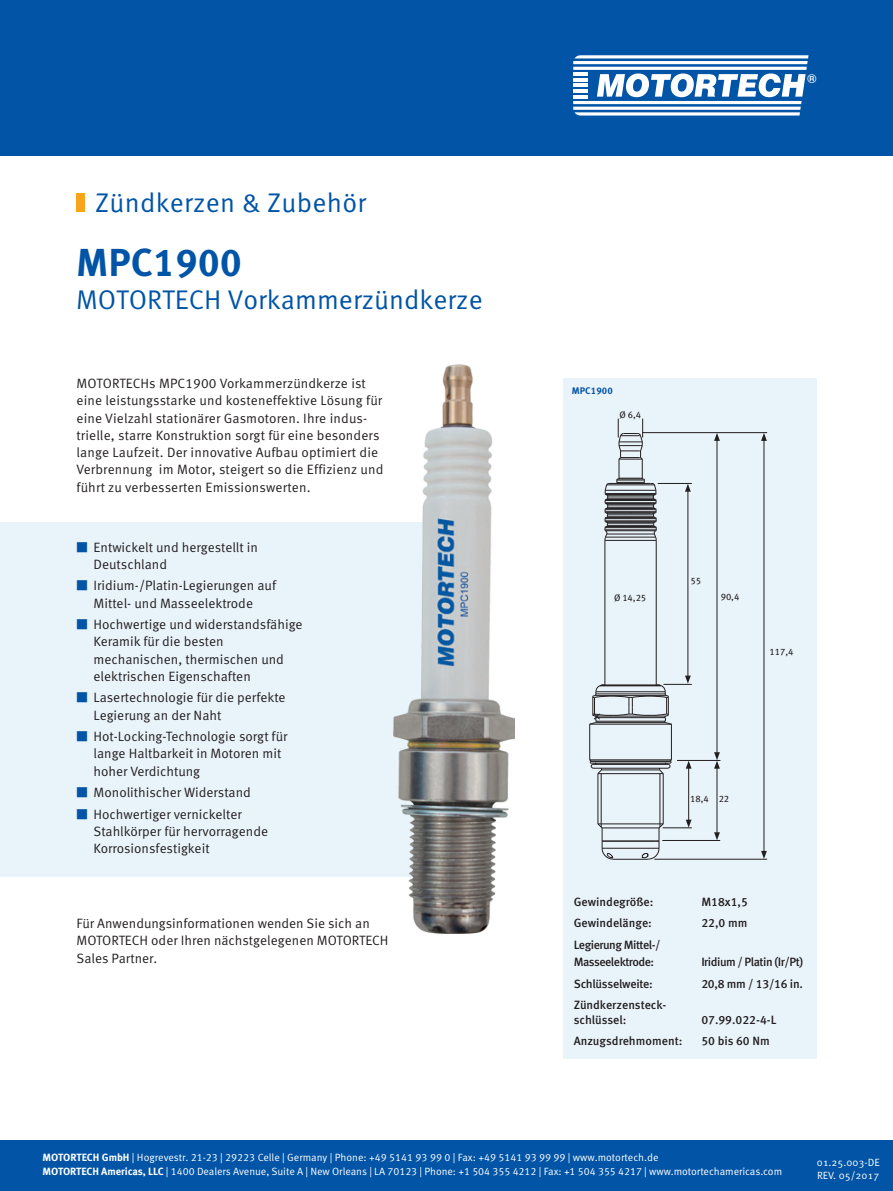
<style>
.page{position:relative;width:893px;height:1191px;background:#fff}
.page>*{position:absolute;margin:0;border:0;box-sizing:border-box;transform-origin:0 0}
.t1{font:700 39px "Meta Pro";color:#0154a6}
.t2{font:27px "Meta Pro Norm";color:#0154a6}
.t3{font:13.5px/17.2px "Meta Pro Norm";color:#231f20}
.t4{font:700 12.9px "Eurostile";color:#fff}
.t5{font:500 12px "Meta Pro";letter-spacing:-.01em;color:#231f20}
.t6{font:500 12px "Meta Pro";letter-spacing:-.04em;color:#231f20}
.t7{font:10.5px/14.7px "Meta Pro Norm";letter-spacing:-.005em;color:#fff}
.t8{font:700 9.6px "Meta OT";letter-spacing:.01em;color:#0154a6}
.t9{font:9.3px "Meta OT";letter-spacing:-.005em;color:#231f20}
.s1{color:#0154a6}
.s2{font-family:"Meta Pro";font-weight:700}
</style>
<div class="page">
<div style="left:0;top:1140px;width:893px;height:51px;background:#0154a6"></div>
<div style="left:0;top:0;width:893px;height:156px;background:#0154a6"></div>
<hr style="left:573px;top:67px;width:234px;height:3px;background:#fff">
<svg style="left:573px;top:55px;width:235px;height:9px"></svg>
<hr style="left:573px;top:72px;width:15px;height:4px;background:#fff">
<svg style="left:573px;top:73px;width:233px;height:43px"></svg>
<div style="left:563px;top:378px;width:253px;height:680px;background:#e9f3fa"></div>
<div style="left:0;top:522px;width:457px;height:354px;background:#e9f3fa"></div>
<div style="left:77px;top:193px;width:8px;height:19px;background:#f9a51b"></div>
<hr style="left:608px;top:483px;width:42px;height:1px;background:#231f20">
<hr style="left:605px;top:540px;width:51px;height:1px;background:#231f20">
<hr style="left:605px;top:537px;width:51px;height:1px;background:#231f20">
<hr style="left:607px;top:534px;width:47px;height:1px;background:#231f20">
<hr style="left:605px;top:530px;width:51px;height:1px;background:#231f20">
<hr style="left:605px;top:529px;width:51px;height:1px;background:#231f20">
<hr style="left:605px;top:527px;width:48px;height:1px;background:#231f20">
<hr style="left:607px;top:526px;width:45px;height:1px;background:#231f20">
<hr style="left:607px;top:525px;width:44px;height:1px;background:#231f20">
<hr style="left:607px;top:523px;width:44px;height:1px;background:#231f20">
<hr style="left:607px;top:522px;width:45px;height:1px;background:#231f20">
<hr style="left:606px;top:521px;width:46px;height:1px;background:#231f20">
<hr style="left:605px;top:520px;width:48px;height:1px;background:#231f20">
<hr style="left:605px;top:518px;width:48px;height:1px;background:#231f20">
<hr style="left:607px;top:517px;width:47px;height:1px;background:#231f20">
<hr style="left:607px;top:516px;width:47px;height:1px;background:#231f20">
<hr style="left:607px;top:514px;width:44px;height:1px;background:#231f20">
<hr style="left:607px;top:513px;width:44px;height:1px;background:#231f20">
<hr style="left:606px;top:512px;width:46px;height:1px;background:#231f20">
<hr style="left:605px;top:511px;width:48px;height:1px;background:#231f20">
<hr style="left:605px;top:509px;width:48px;height:1px;background:#231f20">
<hr style="left:607px;top:508px;width:44px;height:1px;background:#231f20">
<hr style="left:608px;top:507px;width:43px;height:1px;background:#231f20">
<hr style="left:608px;top:505px;width:43px;height:1px;background:#231f20">
<hr style="left:607px;top:504px;width:44px;height:1px;background:#231f20">
<hr style="left:606px;top:503px;width:46px;height:1px;background:#231f20">
<hr style="left:605px;top:502px;width:48px;height:1px;background:#231f20">
<hr style="left:605px;top:500px;width:48px;height:1px;background:#231f20">
<hr style="left:607px;top:499px;width:44px;height:1px;background:#231f20">
<hr style="left:608px;top:498px;width:43px;height:1px;background:#231f20">
<hr style="left:608px;top:496px;width:43px;height:1px;background:#231f20">
<hr style="left:607px;top:495px;width:44px;height:1px;background:#231f20">
<hr style="left:606px;top:494px;width:46px;height:1px;background:#231f20">
<hr style="left:605px;top:493px;width:48px;height:1px;background:#231f20">
<hr style="left:605px;top:490px;width:51px;height:1px;background:#231f20">
<hr style="left:607px;top:484px;width:47px;height:1px;background:#231f20">
<hr style="left:604px;top:540px;width:1px;height:145px;background:#231f20">
<hr style="left:656px;top:540px;width:1px;height:145px;background:#231f20">
<svg style="left:604px;top:483px;width:5px;height:58px"></svg>
<hr style="left:590px;top:762px;width:81px;height:1px;background:#231f20">
<hr style="left:598px;top:764px;width:70px;height:1px;background:#231f20">
<hr style="left:598px;top:767px;width:70px;height:1px;background:#231f20">
<hr style="left:615px;top:859px;width:33px;height:1px;background:#231f20">
<hr style="left:605px;top:848px;width:54px;height:1px;background:#231f20">
<hr style="left:602px;top:840px;width:54px;height:1px;background:#231f20">
<hr style="left:602px;top:827px;width:57px;height:1px;background:#231f20">
<hr style="left:598px;top:823px;width:65px;height:1px;background:#231f20">
<hr style="left:598px;top:773px;width:65px;height:1px;background:#231f20">
<hr style="left:601px;top:769px;width:59px;height:1px;background:#231f20">
<hr style="left:591px;top:761px;width:74px;height:1px;background:#231f20">
<hr style="left:590px;top:759px;width:81px;height:1px;background:#231f20">
<hr style="left:597px;top:773px;width:1px;height:51px;background:#231f20">
<hr style="left:663px;top:773px;width:1px;height:51px;background:#231f20">
<svg style="left:589px;top:758px;width:14px;height:17px"></svg>
<svg style="left:658px;top:758px;width:14px;height:17px"></svg>
<hr style="left:589px;top:724px;width:1px;height:36px;background:#231f20">
<hr style="left:671px;top:724px;width:1px;height:36px;background:#231f20">
<hr style="left:660px;top:773px;width:1px;height:54px;background:#231f20">
<hr style="left:601px;top:773px;width:1px;height:51px;background:#231f20">
<svg style="left:597px;top:822px;width:18px;height:38px"></svg>
<hr style="left:642px;top:432px;width:125px;height:1px;background:#231f20">
<hr style="left:662px;top:840px;width:58px;height:1px;background:#231f20">
<hr style="left:677px;top:760px;width:43px;height:1px;background:#231f20">
<hr style="left:717px;top:439px;width:1px;height:315px;background:#231f20">
<svg style="left:714px;top:433px;width:6px;height:8px"></svg>
<hr style="left:717px;top:766px;width:1px;height:68px;background:#231f20">
<svg style="left:714px;top:832px;width:6px;height:8px"></svg>
<svg style="left:714px;top:752px;width:6px;height:16px"></svg>
<hr style="left:764px;top:439px;width:1px;height:414px;background:#231f20">
<svg style="left:761px;top:851px;width:6px;height:8px"></svg>
<svg style="left:761px;top:433px;width:6px;height:8px"></svg>
<hr style="left:654px;top:859px;width:113px;height:1px;background:#231f20">
<hr style="left:688px;top:766px;width:1px;height:56px;background:#231f20">
<svg style="left:641px;top:819px;width:51px;height:41px"></svg>
<svg style="left:686px;top:761px;width:6px;height:7px"></svg>
<hr style="left:658px;top:483px;width:34px;height:1px;background:#231f20">
<hr style="left:688px;top:489px;width:1px;height:189px;background:#231f20">
<svg style="left:685px;top:484px;width:6px;height:8px"></svg>
<svg style="left:589px;top:675px;width:103px;height:50px"></svg>
<svg style="left:616px;top:418px;width:41px;height:123px"></svg>
<img style="left:394px;top:365px;width:120px;height:568px">
<p class="t2" style="left:95px;top:182px;width:273px">Zündkerzen &amp; Zubehör</p>
<p class="t1" style="left:76px;top:232px;width:168px">MPC1900</p>
<p class="t2" style="left:76px;top:279px;width:408px">MOTORTECH Vorkammerzündkerze</p>
<p class="t3" style="left:77px;top:374px;width:308px">MOTORTECHs MPC1900 Vorkammerzündkerze ist eine leistungsstarke und kosteneffektive Lösung für eine Vielzahl stationärer Gasmotoren. Ihre indus&shy;trielle, starre Konstruktion sorgt für eine besonders lange Laufzeit. Der innovative Aufbau optimiert die Verbrennung im Motor, steigert so die Effizienz und führt zu verbesserten Emissionswerten.</p>
<p class="t3" style="left:94px;top:537px;width:166px;text-indent:-17px"><span class="s1">■</span> Entwickelt und hergestellt in<br>Deutschland</p>
<p class="t3" style="left:77px;top:576px;width:201px;text-align:center"><span class="s1">■</span> Iridium-/Platin-Legierungen auf<br>Mittel- und Masseelektrode</p>
<p class="t3" style="left:94px;top:615px;width:211px;text-indent:-17px"><span class="s1">■</span> Hochwertige und widerstandsfähige<br>Keramik für die besten mechanischen, thermischen und elektrischen Eigenschaften</p>
<p class="t3" style="left:94px;top:688px;width:194px;text-indent:-17px"><span class="s1">■</span> Lasertechnologie für die perfekte<br>Legierung an der Naht</p>
<p class="t3" style="left:94px;top:727px;width:195px;text-indent:-17px"><span class="s1">■</span> Hot-Locking-Technologie sorgt für lange Haltbarkeit in Motoren mit hoher Verdichtung</p>
<p class="t3" style="left:77px;top:783px;width:176px"><span class="s1">■</span> Monolithischer Widerstand</p>
<p class="t3" style="left:94px;top:804px;width:176px;text-indent:-17px"><span class="s1">■</span> Hochwertiger vernickelter<br>Stahlkörper für hervorragende<br>Korrosionsfestigkeit</p>
<p class="t3" style="left:77px;top:914px;width:313px">Für Anwendungsinformationen wenden Sie sich an<br>MOTORTECH oder Ihren nächstgelegenen MOTORTECH<br>Sales Partner.</p>
<p class="t4" style="left:807px;top:71px;width:11px">®</p>
<p class="t8" style="left:572px;top:385px;width:43px">MPC1900</p>
<p class="t9" style="left:620px;top:409px;width:23px">Ø 6,4</p>
<p class="t9" style="left:614px;top:592px;width:34px">Ø 14,25</p>
<p class="t9" style="left:690px;top:575px;width:12px">55</p>
<p class="t9" style="left:721px;top:592px;width:20px">90,4</p>
<p class="t9" style="left:769px;top:646px;width:25px">117,4</p>
<p class="t9" style="left:690px;top:793px;width:20px">18,4</p>
<p class="t9" style="left:719px;top:793px;width:12px">22</p>
<p class="t5" style="left:574px;top:892px;width:81px">Gewindegröße:</p>
<p class="t5" style="left:701px;top:892px;width:48px">M18x1,5</p>
<p class="t5" style="left:574px;top:914px;width:80px">Gewindelänge:</p>
<p class="t5" style="left:701px;top:914px;width:48px">22,0 mm</p>
<p class="t6" style="left:574px;top:935px;width:88px">Legierung Mittel-/</p>
<p class="t6" style="left:574px;top:952px;width:82px">Masseelektrode:</p>
<p class="t6" style="left:701px;top:952px;width:103px">Iridium / Platin (Ir/Pt)</p>
<p class="t5" style="left:574px;top:974px;width:81px">Schlüsselweite:</p>
<p class="t5" style="left:701px;top:974px;width:103px">20,8 mm / 13/16 in.</p>
<p class="t5" style="left:574px;top:995px;width:94px">Zündkerzensteck-</p>
<p class="t5" style="left:574px;top:1010px;width:54px">schlüssel:</p>
<p class="t5" style="left:701px;top:1010px;width:77px">07.99.022-4-L</p>
<p class="t5" style="left:574px;top:1031px;width:110px">Anzugsdrehmoment:</p>
<p class="t5" style="left:701px;top:1031px;width:70px">50 bis 60 Nm</p>
<p class="t7" style="left:43px;top:1149px;width:741px"><span class="s2">MOTORTECH GmbH</span> | Hogrevestr. 21-23 | 29223 Celle | Germany | Phone: +49 5141 93 99 0 | Fax: +49 5141 93 99 99 | www.motortech.de<br><span class="s2">MOTORTECH Americas, LLC</span> | 1400 Dealers Avenue, Suite A | New Orleans | LA 70123 | Phone: +1 504 355 4212 | Fax: +1 504 355 4217 | www.motortechamericas.com</p>
<p class="t7" style="left:817px;top:1155px;width:65px;line-height:12.6px">01.25.003-DE<br>REV. 05/2017</p>
</div>
